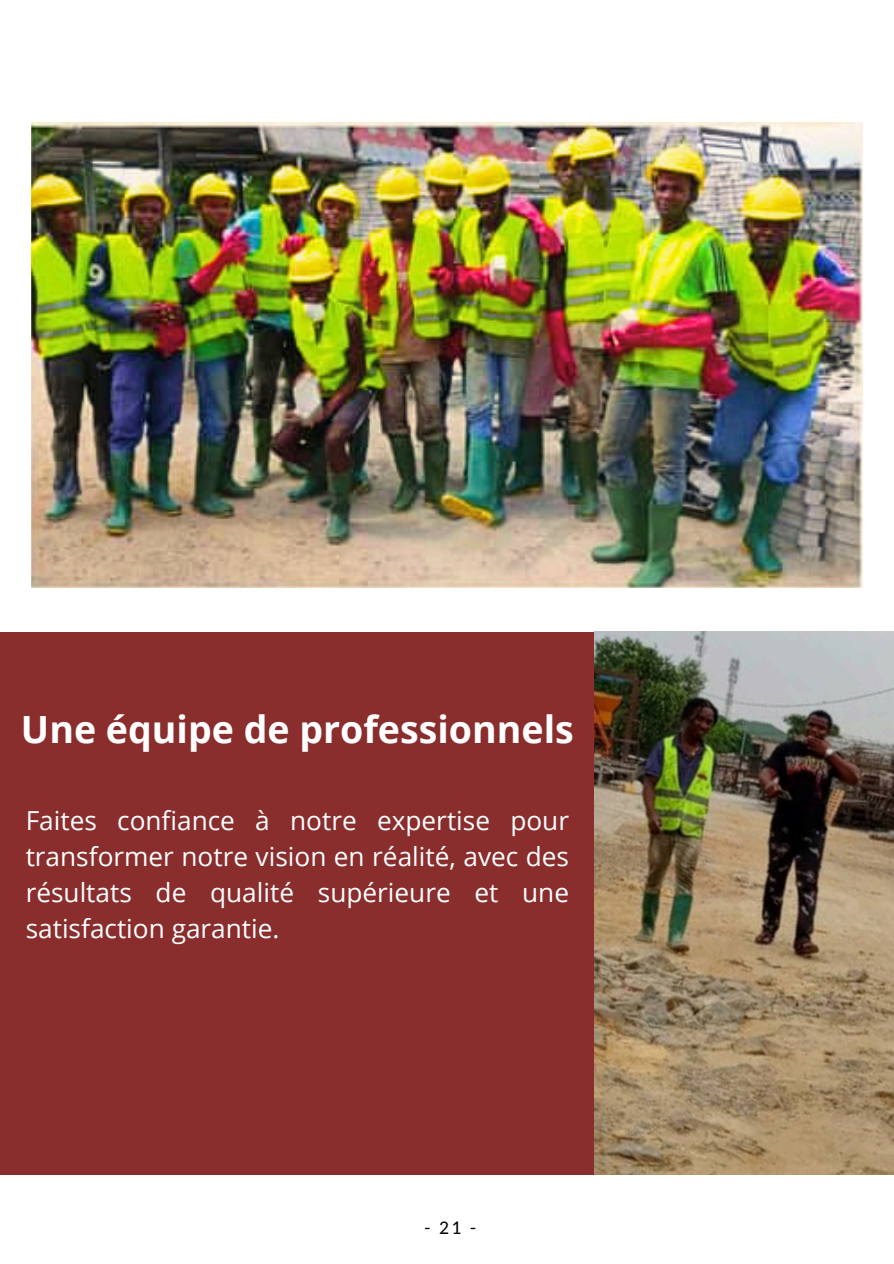
<style>
.page{position:relative;width:894px;height:1264px;background:#fff}
.page>*{position:absolute;margin:0;border:0;box-sizing:border-box;transform-origin:0 0}
.t1{font:700 37.5px "Open Sans";color:#fff}
.t2{font:26.25px/36px "Open Sans";color:#fff;text-align:justify}
.t3{font:19.5px "Carlito";color:#000}
</style>
<div class="page">
<img style="left:31px;top:122px;width:831px;height:465px">
<div style="left:0;top:632px;width:862px;height:542px;background:#8a2d2d"></div>
<img style="left:594px;top:632px;width:299px;height:542px">
<h1 class="t1" style="left:21px;top:702px;width:554px">Une équipe de professionnels</h1>
<p class="t2" style="left:26px;top:801px;width:544px">Faites confiance à notre expertise pour transformer notre vision en réalité, avec des résultats de qualité supérieure et une satisfaction garantie.</p>
<p class="t3" style="left:424px;top:1219px;width:53px">-21-</p>
</div>
